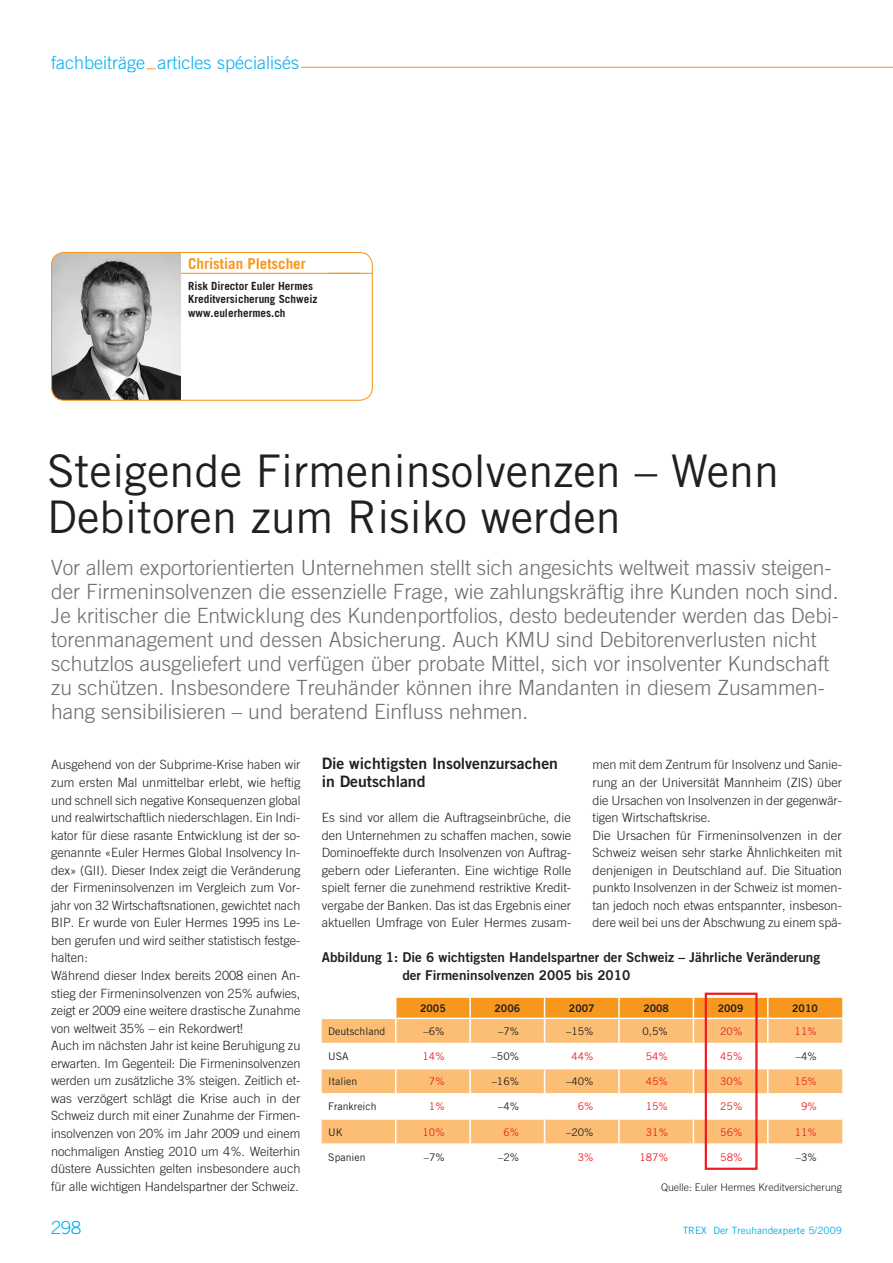
<style>
.page{position:relative;width:893px;height:1263px;background:#fff}
.page>*{position:absolute;margin:0;border:0;box-sizing:border-box;transform-origin:0 0}
.t1{font:45px/46.5px "Trade Gothic";color:#231f20}
.t2{font:300 21px/24px "Trade Gothic";color:#6c6d70}
.t3{font:300 18px "Trade Gothic";color:#00aeef}
.t4{font:15.75px/17.5px "Trade Gothic Bold Two";color:#231f20}
.t5{font:700 15px "Trade Gothic";color:#f7971d}
.t6{font:13.5px/17.5px "Trade Gothic Bold Two";color:#231f20}
.t7{font:300 12.75px/17.5px "Trade Gothic";color:#231f20}
.t8{font:700 11.25px/13.5px "Trade Gothic";color:#231f20}
.t9{font:10.5px "Trade Gothic";color:#231f20}
.t10{font:10.5px "Trade Gothic";color:#ee1d23}
.t11{font:300 10.5px "Trade Gothic";color:#231f20}
.t12{font:10.5px "Trade Gothic Bold Two";color:#231f20}
.t13{font:10.05px "Trade Gothic";color:#00aeef}
.s1{color:#f7971d}
</style>
<div class="page">
<hr style="left:301px;top:67px;width:592px;height:1px;background:#f7971d">
<img style="left:51px;top:252px;width:130px;height:148px">
<div style="left:51px;top:252px;width:322px;height:149px;border:1px solid #f7971d;border-radius:13px"></div>
<hr style="left:181px;top:273px;width:191px;height:1px;background:#f7971d">
<svg style="left:322px;top:1019px;width:73px;height:124px;fill:#fcbe75"></svg>
<hr style="left:322px;top:1043px;width:74px;height:1px;background:#fff">
<hr style="left:322px;top:1068px;width:74px;height:1px;background:#fff">
<hr style="left:322px;top:1093px;width:74px;height:1px;background:#fff">
<hr style="left:322px;top:1118px;width:74px;height:2px;background:#fff">
<svg style="left:395px;top:998px;width:447px;height:171px"></svg>
<hr style="left:768px;top:1143px;width:74px;height:2px;background:#fff">
<hr style="left:767px;top:1145px;width:2px;height:24px;background:#fff">
<div style="left:705px;top:993px;width:53px;height:177px;border:2px solid #ee1d23"></div>
<h3 class="t3" style="left:51px;top:52px;width:250px">fachbeiträge<span class="s1">_</span>articles spécialisés</h3>
<p class="t5" style="left:188px;top:254px;width:119px">Christian Pletscher</p>
<p class="t8" style="left:188px;top:279px;width:131px">Risk Director Euler Hermes<br>Kreditversicherung Schweiz www.eulerhermes.ch</p>
<h1 class="t1" style="left:47px;top:447px;width:734px">Steigende Firmeninsolvenzen – Wenn<br>Debitoren zum Risiko werden</h1>
<p class="t2" style="left:51px;top:556px;width:789px">Vor allem exportorientierten Unternehmen stellt sich angesichts weltweit massiv steigen&shy;der Firmeninsolvenzen die essenzielle Frage, wie zahlungskräftig ihre Kunden noch sind.<br>Je kritischer die Entwicklung des Kundenportfolios, desto bedeutender werden das Debi&shy;torenmanagement und dessen Absicherung. Auch KMU sind Debitorenverlusten nicht schutzlos ausgeliefert und verfügen über probate Mittel, sich vor insolventer Kundschaft zu schützen. Insbesondere Treuhänder können ihre Mandanten in diesem Zusammen&shy;hang sensibilisieren – und beratend Einfluss nehmen.</p>
<p class="t7" style="left:51px;top:756px;width:251px">Ausgehend von der Subprime-Krise haben wir zum ersten Mal unmittelbar erlebt, wie heftig und schnell sich negative Konsequenzen global und realwirtschaftlich niederschlagen. Ein Indi&shy;kator für diese rasante Entwicklung ist der so&shy;genannte «Euler Hermes Global Insolvency In&shy;dex» (GII). Dieser Index zeigt die Veränderung der Firmeninsolvenzen im Vergleich zum Vor&shy;jahr von 32 Wirtschaftsnationen, gewichtet nach BIP. Er wurde von Euler Hermes 1995 ins Le&shy;ben gerufen und wird seither statistisch festge&shy;halten:<br>Während dieser Index bereits 2008 einen An&shy;stieg der Firmeninsolvenzen von 25% aufwies, zeigt er 2009 eine weitere drastische Zunahme von weltweit 35% – ein Rekordwert!<br>Auch im nächsten Jahr ist keine Beruhigung zu erwarten. Im Gegenteil: Die Firmeninsolvenzen werden um zusätzliche 3% steigen. Zeitlich et&shy;was verzögert schlägt die Krise auch in der Schweiz durch mit einer Zunahme der Firmen&shy;insolvenzen von 20% im Jahr 2009 und einem nochmaligen Anstieg 2010 um 4%. Weiterhin düstere Aussichten gelten insbesondere auch für alle wichtigen Handelspartner der Schweiz.</p>
<p class="t4" style="left:322px;top:755px;width:238px">Die wichtigsten Insolvenzursachen in Deutschland</p>
<p class="t7" style="left:592px;top:756px;width:251px">men mit dem Zentrum für Insolvenz und Sanie&shy;rung an der Universität Mannheim (ZIS) über die Ursachen von Insolvenzen in der gegenwär&shy;tigen Wirtschaftskrise.<br>Die Ursachen für Firmeninsolvenzen in der Schweiz weisen sehr starke Ähnlichkeiten mit denjenigen in Deutschland auf. Die Situation punkto Insolvenzen in der Schweiz ist momen&shy;tan jedoch noch etwas entspannter, insbeson&shy;dere weil bei uns der Abschwung zu einem spä-</p>
<p class="t7" style="left:322px;top:808px;width:251px;text-align:justify">Es sind vor allem die Auftragseinbrüche, die den Unternehmen zu schaffen machen, sowie Dominoeffekte durch Insolvenzen von Auftrag&shy;gebern oder Lieferanten. Eine wichtige Rolle spielt ferner die zunehmend restriktive Kredit&shy;vergabe der Banken. Das ist das Ergebnis einer aktuellen Umfrage von Euler Hermes zusam-</p>
<p class="t6" style="left:402px;top:949px;width:419px;text-indent:-81px">Abbildung 1: Die 6 wichtigsten Handelspartner der Schweiz – Jährliche Veränderung der Firmeninsolvenzen 2005 bis 2010</p>
<p class="t12" style="left:420px;top:1002px;width:27px">2005</p>
<p class="t12" style="left:494px;top:1002px;width:27px">2006</p>
<p class="t12" style="left:569px;top:1002px;width:27px">2007</p>
<p class="t12" style="left:643px;top:1002px;width:27px">2008</p>
<p class="t12" style="left:718px;top:1002px;width:27px">2009</p>
<p class="t12" style="left:792px;top:1002px;width:27px">2010</p>
<p class="t9" style="left:328px;top:1025px;width:59px">Deutschland</p>
<p class="t9" style="left:424px;top:1025px;width:22px">–6%</p>
<p class="t9" style="left:498px;top:1025px;width:22px">–7%</p>
<p class="t9" style="left:566px;top:1025px;width:29px">–15%</p>
<p class="t9" style="left:642px;top:1025px;width:27px">0,5%</p>
<p class="t10" style="left:720px;top:1025px;width:24px">20%</p>
<p class="t10" style="left:795px;top:1025px;width:24px">11%</p>
<p class="t9" style="left:328px;top:1050px;width:22px">USA</p>
<p class="t10" style="left:422px;top:1050px;width:24px">14%</p>
<p class="t9" style="left:492px;top:1050px;width:29px">–50%</p>
<p class="t10" style="left:571px;top:1050px;width:24px">44%</p>
<p class="t10" style="left:646px;top:1050px;width:24px">54%</p>
<p class="t10" style="left:720px;top:1050px;width:24px">45%</p>
<p class="t9" style="left:796px;top:1050px;width:22px">–4%</p>
<p class="t9" style="left:328px;top:1075px;width:31px">Italien</p>
<p class="t10" style="left:429px;top:1075px;width:17px">7%</p>
<p class="t9" style="left:492px;top:1075px;width:29px">–16%</p>
<p class="t9" style="left:566px;top:1075px;width:29px">–40%</p>
<p class="t10" style="left:646px;top:1075px;width:24px">45%</p>
<p class="t10" style="left:720px;top:1075px;width:24px">30%</p>
<p class="t10" style="left:795px;top:1075px;width:24px">15%</p>
<p class="t9" style="left:328px;top:1100px;width:50px">Frankreich</p>
<p class="t10" style="left:429px;top:1100px;width:17px">1%</p>
<p class="t9" style="left:498px;top:1100px;width:22px">–4%</p>
<p class="t10" style="left:578px;top:1100px;width:17px">6%</p>
<p class="t10" style="left:646px;top:1100px;width:24px">15%</p>
<p class="t10" style="left:720px;top:1100px;width:24px">25%</p>
<p class="t10" style="left:801px;top:1100px;width:17px">9%</p>
<p class="t9" style="left:328px;top:1125px;width:16px">UK</p>
<p class="t10" style="left:423px;top:1125px;width:24px">10%</p>
<p class="t10" style="left:503px;top:1125px;width:17px">6%</p>
<p class="t9" style="left:566px;top:1125px;width:29px">–20%</p>
<p class="t10" style="left:646px;top:1125px;width:24px">31%</p>
<p class="t10" style="left:720px;top:1125px;width:24px">56%</p>
<p class="t10" style="left:795px;top:1125px;width:24px">11%</p>
<p class="t9" style="left:328px;top:1151px;width:39px">Spanien</p>
<p class="t9" style="left:424px;top:1151px;width:22px">–7%</p>
<p class="t9" style="left:498px;top:1151px;width:22px">–2%</p>
<p class="t10" style="left:578px;top:1151px;width:17px">3%</p>
<p class="t10" style="left:639px;top:1151px;width:30px">187%</p>
<p class="t10" style="left:720px;top:1151px;width:24px">58%</p>
<p class="t9" style="left:796px;top:1151px;width:22px">–3%</p>
<p class="t11" style="left:661px;top:1181px;width:182px">Quelle: Euler Hermes Kreditversicherung</p>
<h3 class="t3" style="left:51px;top:1217px;width:32px">298</h3>
<p class="t13" style="left:683px;top:1225px;width:161px">TREX Der Treuhandexperte 5/2009</p>
</div>
